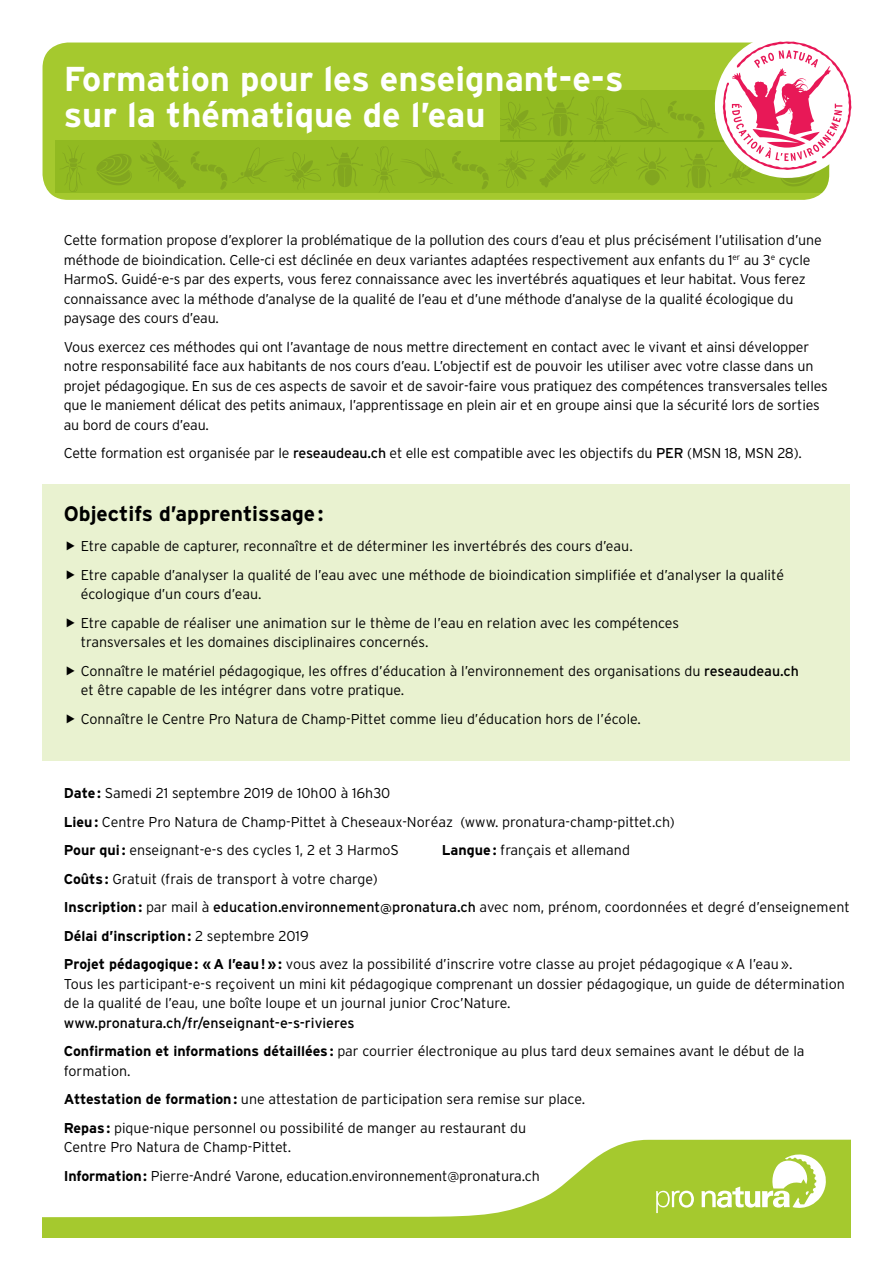
<style>
.page{position:relative;width:893px;height:1263px;background:#fff}
.page>*{position:absolute;margin:0;border:0;box-sizing:border-box;transform-origin:0 0}
.t1{font:700 34.5px "Interstate";color:#fff}
.t2{font:700 21px "Interstate";color:#000}
.t3{font:300 14.25px/19.5px "Interstate";letter-spacing:-.01em;color:#000}
.t4{font:14.25px "Interstate";color:#000}
.t5{font:700 14.25px "Interstate";color:#000}
.s1{font-weight:400}
.s2{font-weight:700}
.s3{font-weight:300}
</style>
<div class="page">
<div style="left:43px;top:43px;width:786px;height:157px;background:#a5c92e;border-radius:26px"></div>
<div style="left:43px;top:485px;width:807px;height:276px;background:#e9f2d0"></div>
<img style="left:55px;top:140px;width:774px;height:52px">
<img style="left:500px;top:90px;width:215px;height:52px">
<svg style="left:43px;top:1140px;width:807px;height:98px"></svg>
<svg style="left:656px;top:1190px;width:38px;height:23px"></svg>
<svg style="left:701px;top:1154px;width:126px;height:55px"></svg>
<svg style="left:715px;top:41px;width:137px;height:137px"></svg>
<p class="t1" style="left:64px;top:58px;width:561px">Formation pour les enseignant-e-s</p>
<p class="t1" style="left:64px;top:94px;width:423px">sur la thématique de l’eau</p>
<p class="t3" style="left:64px;top:230px;width:759px">Cette formation propose d’explorer la problématique de la pollution des cours d’eau et plus précisément l’utilisation d’une méthode de bioindication. Celle-ci est déclinée en deux variantes adaptées respectivement aux enfants du 1<sup>er</sup> au 3<sup>e</sup> cycle HarmoS. Guidé-e-s par des experts, vous ferez connaissance avec les invertébrés aquatiques et leur habitat. Vous ferez connaissance avec la méthode d’analyse de la qualité de l’eau et d’une méthode d’analyse de la qualité écologique du paysage des cours d’eau.</p>
<p class="t3" style="left:64px;top:337px;width:766px">Vous exercez ces méthodes qui ont l’avantage de nous mettre directement en contact avec le vivant et ainsi développer notre responsabilité face aux habitants de nos cours d’eau. L’objectif est de pouvoir les utiliser avec votre classe dans un projet pédagogique. En sus de ces aspects de savoir et de savoir-faire vous pratiquez des compétences transversales telles que le maniement délicat des petits animaux, l’apprentissage en plein air et en groupe ainsi que la sécurité lors de sorties au bord de cours d’eau.</p>
<p class="t3" style="left:64px;top:443px;width:740px">Cette formation est organisée par le <span class="s1">reseaudeau.ch</span> et elle est compatible avec les objectifs du <span class="s1">PER</span> (MSN 18, MSN 28).</p>
<p class="t2" style="left:64px;top:501px;width:261px">Objectifs d’apprentissage:</p>
<p class="t3" style="left:81px;top:536px;width:553px">Etre capable de capturer, reconnaître et de déterminer les invertébrés des cours d’eau.</p>
<p class="t3" style="left:81px;top:565px;width:705px">Etre capable d’analyser la qualité de l’eau avec une méthode de bioindication simplifiée et d’analyser la qualité écologique d’un cours d’eau.</p>
<p class="t3" style="left:81px;top:613px;width:600px">Etre capable de réaliser une animation sur le thème de l’eau en relation avec les compétences</p>
<p class="t3" style="left:81px;top:632px;width:349px">transversales et les domaines disciplinaires concernés.</p>
<p class="t3" style="left:81px;top:661px;width:720px">Connaître le matériel pédagogique, les offres d’éducation à l’environnement des organisations du <span class="s1">reseaudeau.ch </span>et être capable de les intégrer dans votre pratique.</p>
<p class="t3" style="left:81px;top:709px;width:562px">Connaître le Centre Pro Natura de Champ-Pittet comme lieu d’éducation hors de l’école.</p>
<p class="t3" style="left:64px;top:783px;width:328px"><span class="s2">Date:</span> Samedi 21 septembre 2019 de 10h00 à 16h30</p>
<p class="t3" style="left:64px;top:812px;width:613px"><span class="s2">Lieu:</span> Centre Pro Natura de Champ-Pittet à Cheseaux-Noréaz (www. pronatura-champ-pittet.ch)</p>
<p class="t3" style="left:64px;top:840px;width:337px"><span class="s2">Pour qui:</span> enseignant-e-s des cycles 1, 2 et 3 HarmoS</p>
<p class="t3" style="left:442px;top:840px;width:190px"><span class="s2">Langue:</span> français et allemand</p>
<p class="t3" style="left:64px;top:869px;width:315px"><span class="s2">Coûts:</span> Gratuit (frais de transport à votre charge)</p>
<p class="t3" style="left:64px;top:897px;width:787px"><span class="s2">Inscription:</span> par mail à <span class="s1">education.environnement@pronatura.ch</span> avec nom, prénom, coordonnées et degré d’enseignement</p>
<p class="t5" style="left:64px;top:927px;width:246px">Délai d’inscription: <span class="s3">2 septembre 2019</span></p>
<p class="t3" style="left:64px;top:954px;width:730px"><span class="s2">Projet pédagogique: «A l’eau!»:</span> vous avez la possibilité d’inscrire votre classe au projet pédagogique «A l’eau».</p>
<p class="t3" style="left:64px;top:974px;width:783px">Tous les participant-e-s reçoivent un mini kit pédagogique comprenant un dossier pédagogique, un guide de détermination de la qualité de l’eau, une boîte loupe et un journal junior Croc’Nature.</p>
<p class="t4" style="left:64px;top:1014px;width:292px">www.pronatura.ch/fr/enseignant-e-s-rivieres</p>
<p class="t3" style="left:64px;top:1041px;width:742px"><span class="s2">Confirmation et informations détaillées:</span> par courrier électronique au plus tard deux semaines avant le début de la formation.</p>
<p class="t3" style="left:64px;top:1089px;width:523px"><span class="s2">Attestation de formation:</span> une attestation de participation sera remise sur place.</p>
<p class="t3" style="left:64px;top:1118px;width:464px"><span class="s2">Repas:</span> pique-nique personnel ou possibilité de manger au restaurant du</p>
<p class="t3" style="left:64px;top:1137px;width:229px">Centre Pro Natura de Champ-Pittet.</p>
<p class="t3" style="left:64px;top:1166px;width:478px"><span class="s2">Information:</span> Pierre-André Varone, education.environnement@pronatura.ch</p>
</div>
